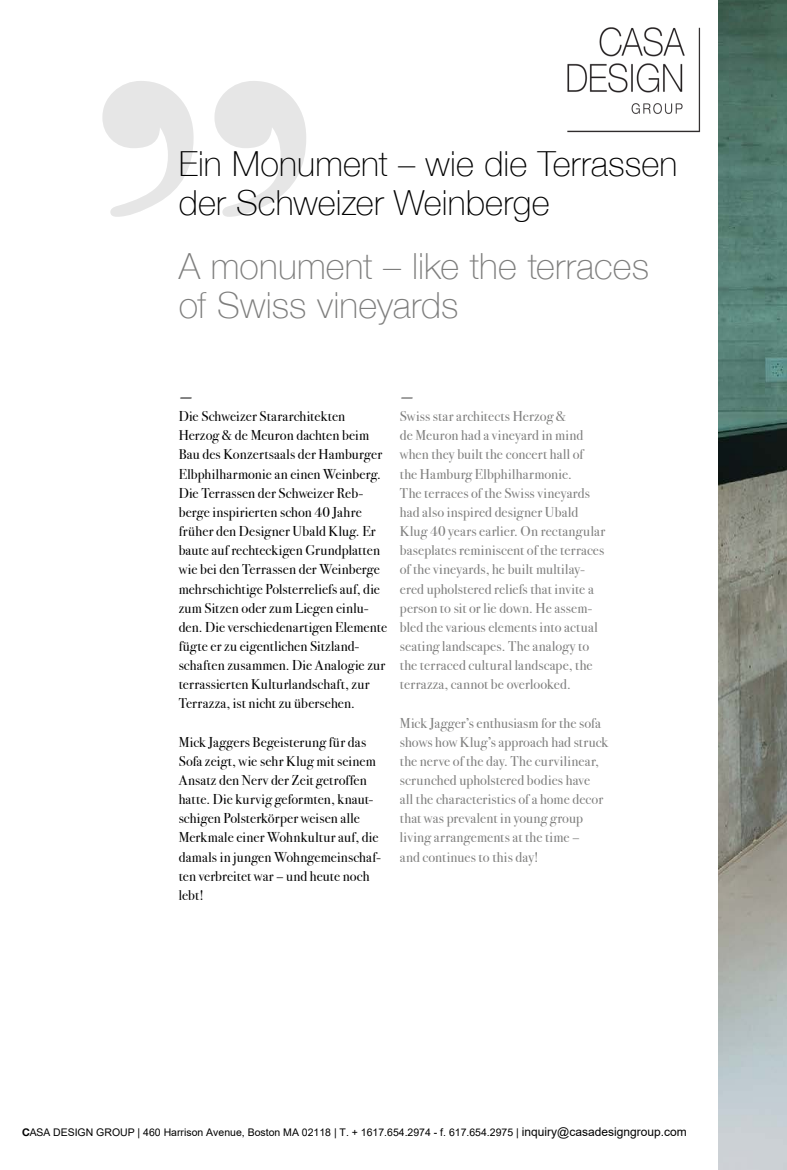
<style>
.page{position:relative;width:787px;height:1170px;background:#fff}
.page>*{position:absolute;margin:0;border:0;box-sizing:border-box;transform-origin:0 0}
.Quote1{font:100 36px/39px "Helvetica Neue";letter-spacing:.005em;color:#7e7e7d}
.Quote1-2{font:100 34.5px/39px "Helvetica Neue";letter-spacing:.005em;color:#000}
.copy-story{font:italic 500 15px "Helvetica Neue";color:#575756}
.copy-story-2{font:italic 500 15px "Helvetica Neue";color:#7e7e7d}
.copy-story-3{font:14.25px/19.2px "Bodoni Svty Two ITCTT";letter-spacing:.01em;color:#000}
.copy-story-4{font:14.25px/19.2px "Bodoni Svty Two ITCTT";letter-spacing:.01em;color:#7e7e7d}
.t1{font:10.5px "Arial";color:#000}
.s1{font-family:"Helvetica Neue";font-weight:700}
.s2{font-family:"Helvetica Neue"}
.s3{font-size:12px}
</style>
<div class="page">
<img style="left:719px;top:0;width:68px;height:1169px">
<svg style="left:102px;top:81px;width:204px;height:136px"></svg>
<img style="left:567px;top:27px;width:134px;height:106px">
<p class="Quote1-2" style="left:179px;top:143px;width:500px">Ein Monument – wie die Terrassen der Schweizer Weinberge</p>
<p class="Quote1" style="left:179px;top:245px;width:472px">A monument – like the terraces of Swiss vineyards</p>
<p class="copy-story" style="left:179px;top:384px;width:16px">—</p>
<p class="copy-story-3" style="left:179px;top:405px;width:210px">Die Schweizer Stararchitekten Herzog &amp; de Meuron dachten beim Bau des Konzertsaals der Hamburger Elbphilharmonie an einen Weinberg.<br>Die Terrassen der Schweizer Reb‑ berge inspirierten schon 40 Jahre früher den Designer Ubald Klug. Er baute auf rechteckigen Grundplatten wie bei den Terrassen der Weinberge mehrschichtige Polsterreliefs auf, die zum Sitzen oder zum Liegen einlu‑ den. Die verschiedenartigen Elemente fügte er zu eigentlichen Sitzland‑ schaften zusammen. Die Analogie zur terrassierten Kulturlandschaft, zur Terrazza, ist nicht zu übersehen.</p>
<p class="copy-story-3" style="left:179px;top:730px;width:203px">Mick Jaggers Begeisterung für das<br>Sofa zeigt, wie sehr Klug mit seinem<br>Ansatz den Nerv der Zeit getroffen hatte. Die kurvig geformten, knaut‑ schigen Polsterkörper weisen alle<br>Merkmale einer Wohnkultur auf, die damals in jungen Wohngemeinschaf‑ ten verbreitet war – und heute noch lebt!</p>
<p class="copy-story-2" style="left:400px;top:384px;width:16px">—</p>
<p class="copy-story-4" style="left:400px;top:405px;width:207px">Swiss star architects Herzog &amp;<br>de Meuron had a vineyard in mind when they built the concert hall of<br>the Hamburg Elbphilharmonie.<br>The terraces of the Swiss vineyards had also inspired designer Ubald Klug 40 years earlier. On rectangular baseplates reminiscent of the terraces of the vineyards, he built multilay‑ ered upholstered reliefs that invite a person to sit or lie down. He assem‑ bled the various elements into actual seating landscapes. The analogy to the terraced cultural landscape, the terrazza, cannot be overlooked.</p>
<p class="copy-story-4" style="left:400px;top:711px;width:210px">Mick Jagger’s enthusiasm for the sofa shows how Klug’s approach had struck the nerve of the day. The curvilinear, scrunched upholstered bodies have<br>all the characteristics of a home decor that was prevalent in young group living arrangements at the time –<br>and continues to this day!</p>
<p class="t1" style="left:22px;top:1126px;width:666px"><span class="s1">C</span><span class="s2">ASA</span> DESIGN GROUP | 460 Harrison Avenue, Boston MA 02118 | T. + 1617.654.2974 - f. 617.654.2975 | <span class="s3">inquiry@casadesigngroup.com</span></p>
</div>
